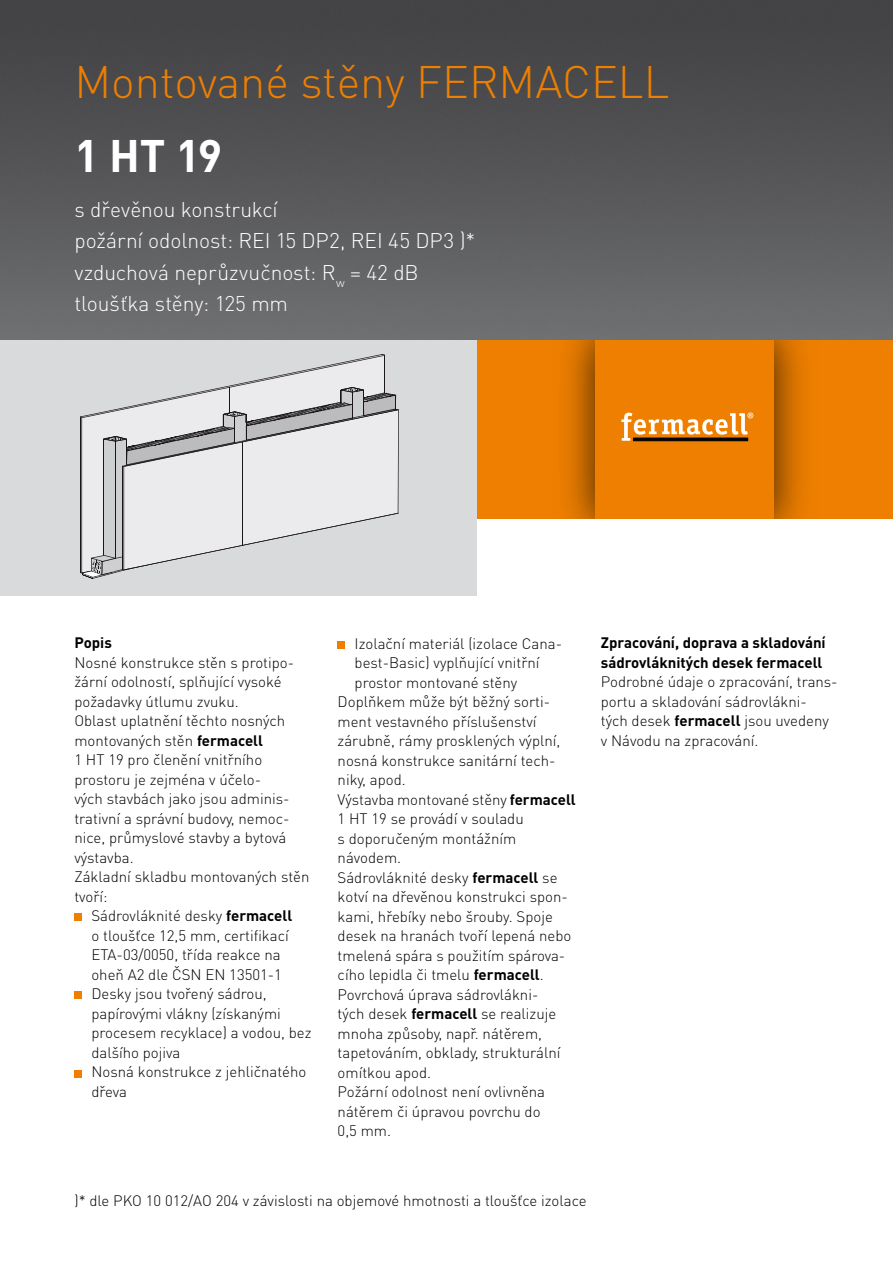
<style>
.page{position:relative;width:893px;height:1263px;background:#fff}
.page>*{position:absolute;margin:0;border:0;box-sizing:border-box;transform-origin:0 0}
.t1{font:300 45px "DIN Pro";color:#ee7f00}
.t2{font:700 45px "DIN Pro";color:#fff}
.t3{font:300 21px/31.5px "DIN Pro";letter-spacing:-.005em;color:#fff}
.t4{font:300 15px/19.5px "DIN Pro";color:#000}
.t5{font:700 15px/19.5px "DIN Pro";color:#000}
.s1{font-weight:700}
</style>
<div class="page">
<img style="left:0;top:0;width:893px;height:340px">
<svg style="left:0;top:340px;width:893px;height:179px;background:#e37a01"></svg>
<div style="left:595px;top:340px;width:179px;height:179px;background:#ee7f00"></div>
<svg style="left:621px;top:412px;width:132px;height:29px"></svg>
<div style="left:0;top:340px;width:476px;height:255px;background:#d9dadb"></div>
<svg style="left:80px;top:354px;width:319px;height:223px"></svg>
<div style="left:74px;top:914px;width:8px;height:7px;background:#ee7f00"></div>
<div style="left:74px;top:992px;width:8px;height:7px;background:#ee7f00"></div>
<div style="left:74px;top:1070px;width:8px;height:7px;background:#ee7f00"></div>
<div style="left:338px;top:641px;width:7px;height:7px;background:#ee7f00"></div>
<h1 class="t1" style="left:74px;top:51px;width:596px">Montované stěny FERMACELL</h1>
<h1 class="t2" style="left:74px;top:125px;width:149px">1 HT 19</h1>
<h2 class="t3" style="left:74px;top:192px;width:402px">s dřevěnou konstrukcí<br>požární odolnost: REI 15 DP2, REI 45 DP3 )* vzduchová neprůzvučnost: R<sub>w</sub> = 42 dB tloušťka stěny: 125 mm</h2>
<p class="t5" style="left:74px;top:632px;width:39px">Popis</p>
<p class="t4" style="left:74px;top:652px;width:236px">Nosné konstrukce stěn s protipo&shy;žární odolností, splňující vysoké požadavky útlumu zvuku.<br>Oblast uplatnění těchto nosných montovaných stěn <span class="s1">fermacell<br></span>1 HT 19 pro členění vnitřního prostoru je zejména v účelo-<br>vých stavbách jako jsou adminis&shy;trativní a správní budovy, nemoc&shy;nice, průmyslové stavby a bytová výstavba.<br>Základní skladbu montovaných stěn tvoří:</p>
<p class="t4" style="left:91px;top:905px;width:222px">Sádrovláknité desky <span class="s1">fermacell<br></span>o tloušťce 12,5 mm, certifikací<br>ETA-03/0050, třída reakce na oheň A2 dle ČSN EN 13501-1<br>Desky jsou tvořený sádrou, papírovými vlákny (získanými procesem recyklace) a vodou, bez dalšího pojiva<br>Nosná konstrukce z jehličnatého dřeva</p>
<p class="t4" style="left:355px;top:633px;width:209px">Izolační materiál (izolace Cana-</p>
<p class="t4" style="left:355px;top:652px;width:186px">best-Basic) vyplňující vnitřní</p>
<p class="t4" style="left:355px;top:672px;width:164px">prostor montované stěny</p>
<p class="t4" style="left:338px;top:691px;width:214px">Doplňkem může být běžný sorti-</p>
<p class="t4" style="left:338px;top:711px;width:200px">ment vestavného příslušenství</p>
<p class="t4" style="left:338px;top:730px;width:224px">zárubně, rámy prosklených výplní,</p>
<p class="t4" style="left:338px;top:750px;width:219px">nosná konstrukce sanitární tech-</p>
<p class="t4" style="left:338px;top:769px;width:70px">niky, apod.</p>
<p class="t4" style="left:338px;top:789px;width:240px">Výstavba montované stěny <span class="s1">fermacell</span></p>
<p class="t4" style="left:338px;top:808px;width:188px">1 HT 19 se provádí v souladu</p>
<p class="t4" style="left:338px;top:828px;width:180px">s doporučeným montážním</p>
<p class="t4" style="left:338px;top:847px;width:65px">návodem.</p>
<p class="t4" style="left:338px;top:867px;width:221px">Sádrovláknité desky <span class="s1">fermacell</span> se</p>
<p class="t4" style="left:338px;top:886px;width:232px">kotví na dřevěnou konstrukci spon-</p>
<p class="t4" style="left:338px;top:906px;width:217px">kami, hřebíky nebo šrouby. Spoje</p>
<p class="t4" style="left:338px;top:925px;width:235px">desek na hranách tvoří lepená nebo</p>
<p class="t4" style="left:338px;top:945px;width:229px">tmelená spára s použitím spárova-</p>
<p class="t4" style="left:338px;top:964px;width:208px">cího lepidla či tmelu <span class="s1">fermacell</span>.</p>
<p class="t4" style="left:338px;top:984px;width:202px">Povrchová úprava sádrovlákni-</p>
<p class="t4" style="left:338px;top:1003px;width:220px">tých desek <span class="s1">fermacell</span> se realizuje</p>
<p class="t4" style="left:338px;top:1023px;width:206px">mnoha způsoby, např. nátěrem,</p>
<p class="t4" style="left:338px;top:1042px;width:224px">tapetováním, obklady, strukturální</p>
<p class="t4" style="left:338px;top:1062px;width:95px">omítkou apod.</p>
<p class="t4" style="left:338px;top:1081px;width:209px">Požární odolnost není ovlivněna</p>
<p class="t4" style="left:338px;top:1101px;width:204px">nátěrem či úpravou povrchu do</p>
<p class="t4" style="left:338px;top:1120px;width:55px">0,5 mm.</p>
<p class="t5" style="left:601px;top:632px;width:226px">Zpracování, doprava a skladování sádrovláknitých desek fermacell</p>
<p class="t4" style="left:601px;top:671px;width:238px">Podrobné údaje o zpracování, trans&shy;portu a skladování sádrovlákni-<br>tých desek <span class="s1">fermacell</span> jsou uvedeny v Návodu na zpracování.</p>
<p class="t4" style="left:74px;top:1190px;width:514px">)* dle PKO 10 012/AO 204 v závislosti na objemové hmotnosti a tloušťce izolace</p>
</div>
